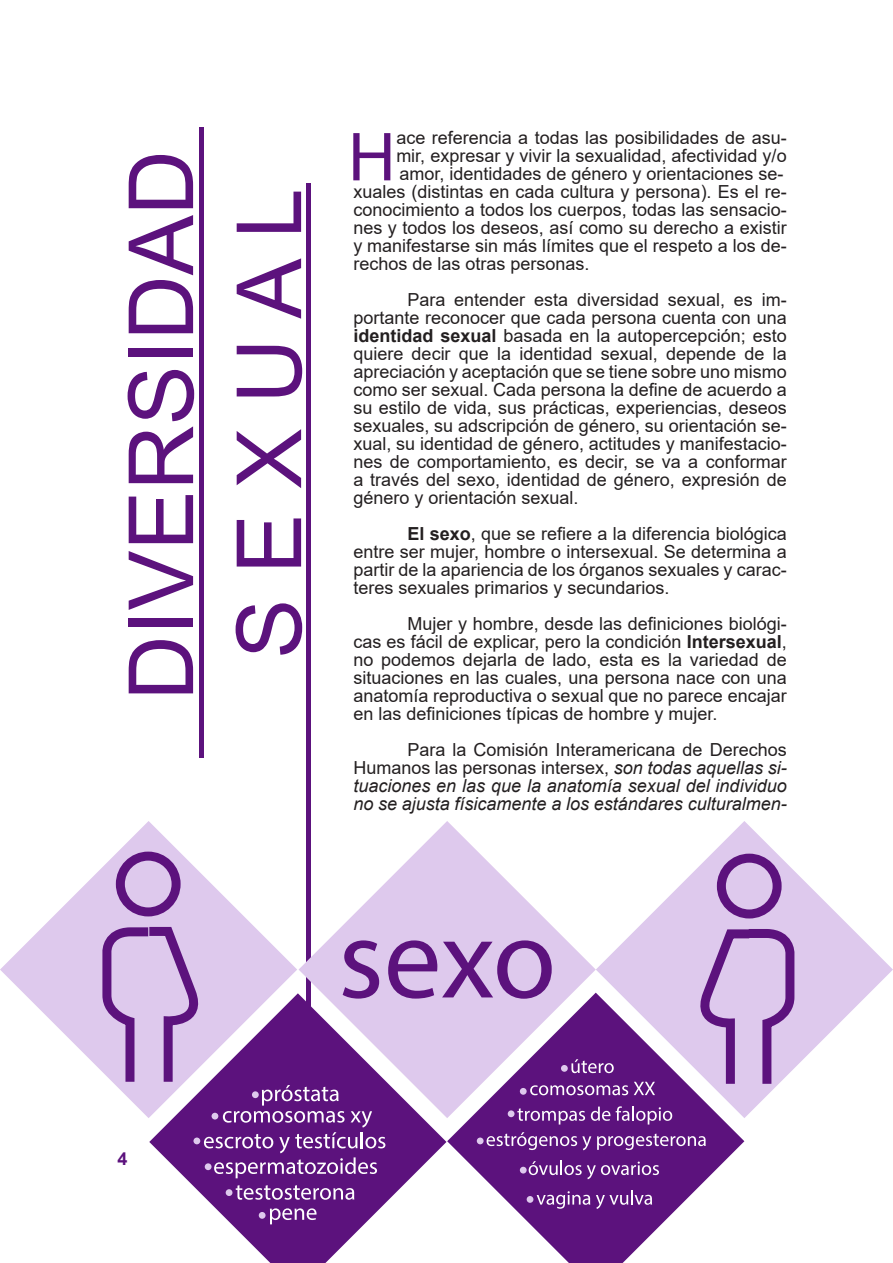
<style>
.page{position:relative;width:893px;height:1263px;background:#fff}
.page>*{position:absolute;margin:0;border:0;box-sizing:border-box;transform-origin:0 0}
.t1{font:90px "Arial";color:#5c127d}
.t2{font:66px "Arial";color:#5c127d}
.t3{font:18px/18px "Arial";color:#231f20;text-align:justify}
.t4{font:italic 18px/18px "Arial";color:#231f20;text-align:justify}
.t5{font:700 18px "Arial";color:#5c127d}
.s1{font-weight:700}
.s2{font-style:normal}
</style>
<div class="page">
<hr style="left:200px;top:128px;width:4px;height:630px;background:#5c127d">
<hr style="left:306px;top:184px;width:4px;height:1079px;background:#5c127d">
<svg style="left:0;top:821px;width:175px;height:297px"></svg>
<svg style="left:447px;top:1118px;width:297px;height:145px;fill:#5c127d"></svg>
<svg style="left:149px;top:1093px;width:297px;height:170px"></svg>
<svg style="left:299px;top:821px;width:297px;height:297px"></svg>
<svg style="left:596px;top:821px;width:297px;height:297px"></svg>
<svg style="left:98px;top:847px;width:688px;height:246px"></svg>
<svg style="left:530px;top:1093px;width:98px;height:2px"></svg>
<svg style="left:634px;top:1093px;width:21px;height:2px"></svg>
<svg style="left:537px;top:1191px;width:53px;height:18px"></svg>
<svg style="left:596px;top:1190px;width:56px;height:19px"></svg>
<svg style="left:487px;top:1132px;width:104px;height:18px"></svg>
<svg style="left:597px;top:1133px;width:109px;height:17px"></svg>
<svg style="left:529px;top:1161px;width:130px;height:18px"></svg>
<svg style="left:517px;top:1108px;width:68px;height:16px"></svg>
<svg style="left:591px;top:1106px;width:19px;height:15px"></svg>
<svg style="left:616px;top:1106px;width:56px;height:18px"></svg>
<svg style="left:236px;top:1185px;width:118px;height:15px"></svg>
<svg style="left:270px;top:1208px;width:46px;height:16px"></svg>
<svg style="left:262px;top:1093px;width:77px;height:12px"></svg>
<svg style="left:140px;top:920px;width:659px;height:173px"></svg>
<div style="left:252px;top:1091px;width:7px;height:7px;background:#dec9ed;border-radius:50%"></div>
<div style="left:561px;top:1065px;width:7px;height:7px;background:#dec9ed;border-radius:50%"></div>
<div style="left:520px;top:1088px;width:7px;height:7px;background:#dec9ed;border-radius:50%"></div>
<div style="left:508px;top:1110px;width:6px;height:7px;background:#dec9ed;border-radius:50%"></div>
<div style="left:477px;top:1137px;width:7px;height:7px;background:#dec9ed;border-radius:50%"></div>
<svg style="left:204px;top:1111px;width:181px;height:67px"></svg>
<div style="left:193px;top:1137px;width:7px;height:7px;background:#dec9ed;border-radius:50%"></div>
<div style="left:205px;top:1163px;width:7px;height:7px;background:#dec9ed;border-radius:50%"></div>
<div style="left:520px;top:1167px;width:7px;height:6px;background:#dec9ed;border-radius:50%"></div>
<div style="left:527px;top:1196px;width:6px;height:7px;background:#dec9ed;border-radius:50%"></div>
<div style="left:226px;top:1189px;width:6px;height:7px;background:#dec9ed;border-radius:50%"></div>
<div style="left:259px;top:1212px;width:7px;height:7px;background:#dec9ed;border-radius:50%"></div>
<p class="t1" style="left:99px;top:700px;width:552px;rotate:-90deg">DIVERSIDAD</p>
<p class="t1" style="left:207px;top:659px;width:472px;rotate:-90deg">S E X U A L</p>
<p class="t3" style="left:396px;top:129px;width:392px">ace referencia a todas las posibilidades de asu&shy;mir, expresar y vivir la sexualidad, afectividad y/o</p>
<p class="t2" style="left:348px;top:112px;width:49px">H</p>
<p class="t3" style="left:399px;top:165px;width:386px">amor, identidades de género y orientaciones se-</p>
<p class="t3" style="left:353px;top:183px;width:435px">xuales (distintas en cada cultura y persona). Es el re&shy;conocimiento a todos los cuerpos, todas las sensacio&shy;nes y todos los deseos, así como su derecho a existir y manifestarse sin más límites que el respeto a los de&shy;rechos de las otras personas.</p>
<p class="t3" style="left:353px;top:291px;width:435px;text-indent:54px">Para entender esta diversidad sexual, es im&shy;portante reconocer que cada persona cuenta con una <span class="s1">identidad sexual</span> basada en la autopercepción; esto quiere decir que la identidad sexual, depende de la apreciación y aceptación que se tiene sobre uno mismo como ser sexual. Cada persona la define de acuerdo a su estilo de vida, sus prácticas, experiencias, deseos sexuales, su adscripción de género, su orientación se&shy;xual, su identidad de género, actitudes y manifestacio&shy;nes de comportamiento, es decir, se va a conformar a través del sexo, identidad de género, expresión de género y orientación sexual.</p>
<p class="t3" style="left:353px;top:525px;width:435px;text-indent:54px"><span class="s1">El sexo</span>, que se refiere a la diferencia biológica entre ser mujer, hombre o intersexual. Se determina a partir de la apariencia de los órganos sexuales y carac&shy;teres sexuales primarios y secundarios.</p>
<p class="t3" style="left:353px;top:615px;width:435px;text-indent:54px">Mujer y hombre, desde las definiciones biológi&shy;cas es fácil de explicar, pero la condición <span class="s1">Intersexual</span>, no podemos dejarla de lado, esta es la variedad de situaciones en las cuales, una persona nace con una anatomía reproductiva o sexual que no parece encajar en las definiciones típicas de hombre y mujer.</p>
<p class="t4" style="left:353px;top:741px;width:435px;text-indent:54px"><span class="s2">Para la Comisión Interamericana de Derechos Humanos las personas intersex,</span> son todas aquellas si&shy;tuaciones en las que la anatomía sexual del individuo no se ajusta físicamente a los estándares culturalmen-</p>
<p class="t5" style="left:118px;top:1146px;width:12px">4</p>
</div>
